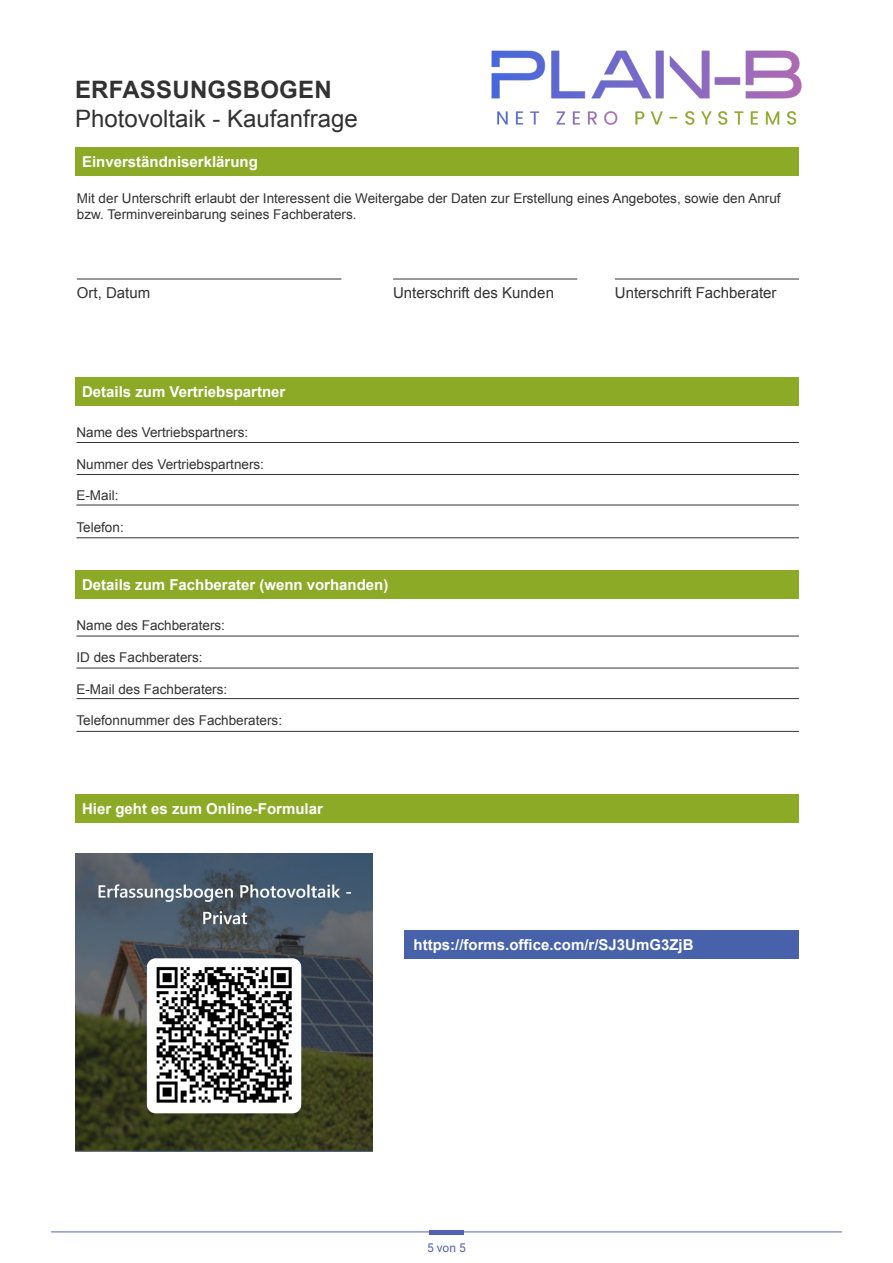
<style>
.page{position:relative;width:893px;height:1263px;background:#fff}
.page>*{position:absolute;margin:0;border:0;box-sizing:border-box;transform-origin:0 0}
.t1{font:24px "Arial";color:#333232}
.t2{font:700 24px "Arial";letter-spacing:.01em;color:#333232}
.t3{font:700 15px "Arial";color:#fff}
.t4{font:15px "Arial";color:#333232}
.t5{font:13.5px/16.2px "Arial";color:#333232}
.t6{font:12px "Roboto";color:#5163ac}
</style>
<div class="page">
<hr style="left:76px;top:505px;width:723px;height:1px;background:#333">
<hr style="left:76px;top:698px;width:723px;height:1px;background:#333">
<hr style="left:76px;top:537px;width:723px;height:1px;background:#333">
<hr style="left:76px;top:731px;width:723px;height:1px;background:#333">
<div style="left:75px;top:377px;width:724px;height:29px;background:#8caa26"></div>
<div style="left:75px;top:570px;width:724px;height:29px;background:#8caa26"></div>
<hr style="left:76px;top:442px;width:723px;height:1px;background:#333">
<hr style="left:76px;top:636px;width:723px;height:1px;background:#333">
<hr style="left:76px;top:474px;width:723px;height:1px;background:#333">
<hr style="left:76px;top:668px;width:723px;height:1px;background:#333">
<img style="left:491px;top:50px;width:311px;height:75px">
<hr style="left:51px;top:1231px;width:791px;height:1px;background:#5163ac">
<hr style="left:429px;top:1230px;width:34px;height:4px;background:#5163ac">
<div style="left:75px;top:147px;width:724px;height:29px;background:#8caa26"></div>
<hr style="left:77px;top:279px;width:264px;height:1px;background:#333">
<hr style="left:393px;top:279px;width:184px;height:1px;background:#333">
<hr style="left:615px;top:279px;width:184px;height:1px;background:#333">
<div style="left:75px;top:794px;width:724px;height:29px;background:#8caa26"></div>
<img style="left:75px;top:854px;width:298px;height:297px">
<div style="left:404px;top:930px;width:395px;height:29px;background:#4762ab"></div>
<h1 class="t2" style="left:75px;top:74px;width:258px">ERFASSUNGSBOGEN</h1>
<h1 class="t1" style="left:75px;top:103px;width:284px">Photovoltaik - Kaufanfrage</h1>
<p class="t3" style="left:82px;top:152px;width:177px">Einverständniserklärung</p>
<p class="t5" style="left:77px;top:190px;width:705px">Mit der Unterschrift erlaubt der Interessent die Weitergabe der Daten zur Erstellung eines Angebotes, sowie den Anruf bzw. Terminvereinbarung seines Fachberaters.</p>
<p class="t4" style="left:77px;top:283px;width:75px">Ort, Datum</p>
<p class="t4" style="left:393px;top:283px;width:162px">Unterschrift des Kunden</p>
<p class="t4" style="left:615px;top:283px;width:163px">Unterschrift Fachberater</p>
<p class="t3" style="left:82px;top:382px;width:205px">Details zum Vertriebspartner</p>
<p class="t5" style="left:76px;top:424px;width:173px">Name des Vertriebspartners:</p>
<p class="t5" style="left:76px;top:456px;width:189px">Nummer des Vertriebspartners:</p>
<p class="t5" style="left:76px;top:487px;width:43px">E-Mail:</p>
<p class="t5" style="left:76px;top:519px;width:49px">Telefon:</p>
<p class="t3" style="left:82px;top:575px;width:308px">Details zum Fachberater (wenn vorhanden)</p>
<p class="t5" style="left:76px;top:617px;width:150px">Name des Fachberaters:</p>
<p class="t5" style="left:76px;top:650px;width:128px">ID des Fachberaters:</p>
<p class="t5" style="left:76px;top:681px;width:152px">E-Mail des Fachberaters:</p>
<p class="t5" style="left:76px;top:713px;width:207px">Telefonnummer des Fachberaters:</p>
<p class="t3" style="left:82px;top:799px;width:242px">Hier geht es zum Online-Formular</p>
<p class="t3" style="left:414px;top:935px;width:282px">https://forms.office.com/r/SJ3UmG3ZjB</p>
<p class="t6" style="left:427px;top:1239px;width:40px">5 von 5</p>
</div>
